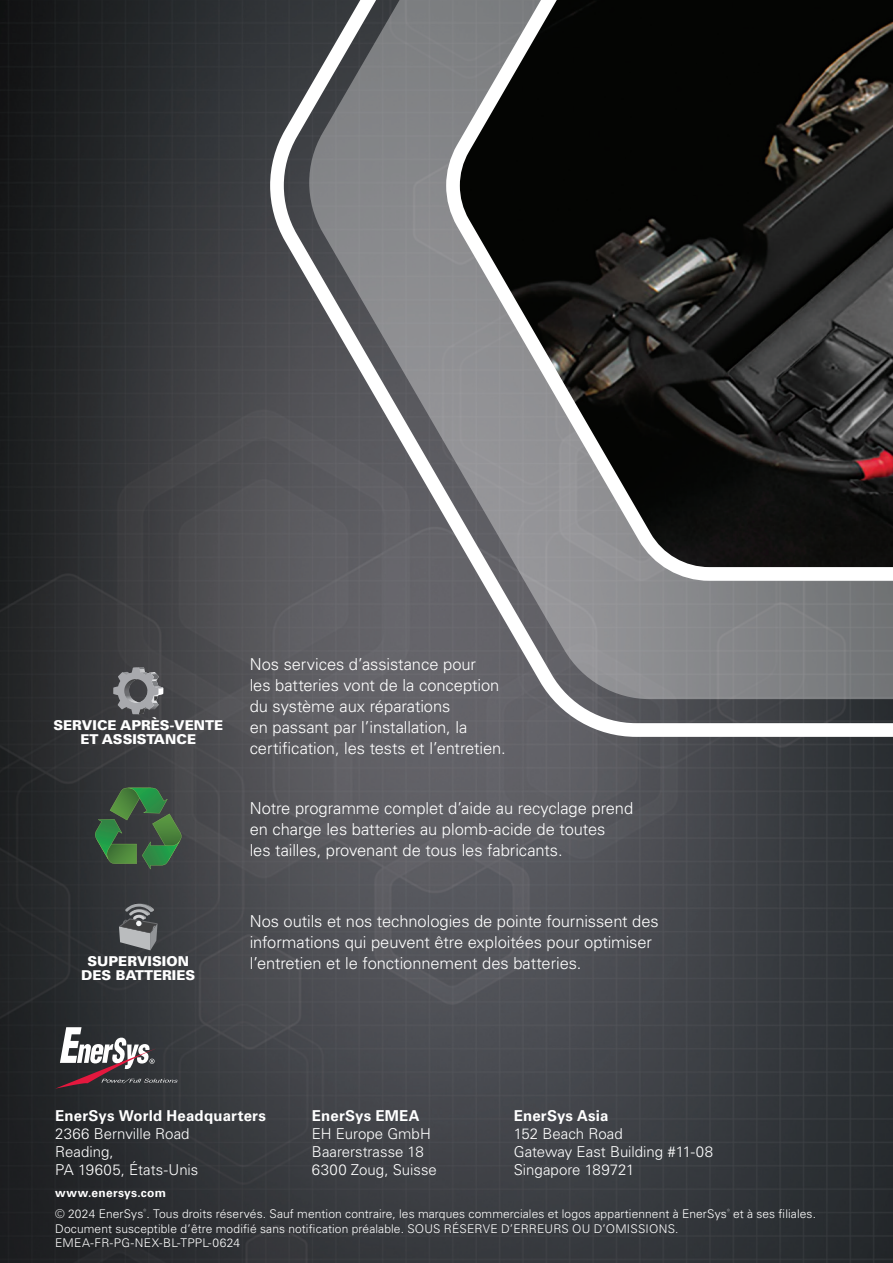
<style>
.page{position:relative;width:893px;height:1263px;background:#fff}
.page>*{position:absolute;margin:0;border:0;box-sizing:border-box;transform-origin:0 0}
.t1{font:300 16.5px/21px "Univers LT Pro 45";letter-spacing:-.005em;color:#fff}
.t2{font:300 15px/18px "Univers LT Pro 45";color:#fff}
.t3{font:700 15px "Univers LT Pro 65";letter-spacing:.01em;color:#fff}
.t4{font:900 13.5px/14px "Univers LT Pro 75";color:#fff;text-align:center}
.t5{font:300 12px/14.4px "Univers LT Pro 45";letter-spacing:.01em;color:#fff}
.t6{font:700 12px "Univers LT Pro 65";letter-spacing:.025em;color:#fff}
</style>
<div class="page">
<img style="left:0;top:0;width:893px;height:1263px">
<svg style="left:55px;top:1027px;width:123px;height:62px;background:#5d575b"></svg>
<svg style="left:270px;top:0;width:623px;height:737px;background:#757679"></svg>
<svg style="left:446px;top:0;width:447px;height:581px;background:#373736"></svg>
<svg style="left:95px;top:788px;width:87px;height:81px;background:#3c6240"></svg>
<svg style="left:119px;top:903px;width:39px;height:47px;background:#727476"></svg>
<svg style="left:113px;top:667px;width:50px;height:47px;background:#757679"></svg>
<p class="t4" style="left:53px;top:718px;width:171px">SERVICE APRÈS-VENTE<br>ET ASSISTANCE</p>
<p class="t1" style="left:250px;top:653px;width:258px">Nos services d’assistance pour<br>les batteries vont de la conception du système aux réparations<br>en passant par l’installation, la certification, les tests et l’entretien.</p>
<p class="t1" style="left:250px;top:797px;width:385px">Notre programme complet d’aide au recyclage prend en charge les batteries au plomb-acide de toutes<br>les tailles, provenant de tous les fabricants.</p>
<p class="t1" style="left:250px;top:910px;width:410px">Nos outils et nos technologies de pointe fournissent des informations qui peuvent être exploitées pour optimiser</p>
<p class="t4" style="left:87px;top:954px;width:103px">SUPERVISION</p>
<p class="t1" style="left:250px;top:952px;width:333px">l’entretien et le fonctionnement des batteries.</p>
<p class="t4" style="left:81px;top:968px;width:115px">DES BATTERIES</p>
<p class="t3" style="left:55px;top:1105px;width:212px">EnerSys World Headquarters</p>
<p class="t2" style="left:55px;top:1125px;width:145px">2366 Bernville Road<br>Reading,<br>PA 19605, États-Unis</p>
<p class="t3" style="left:312px;top:1105px;width:109px">EnerSys EMEA</p>
<p class="t2" style="left:312px;top:1125px;width:126px">EH Europe GmbH<br>Baarerstrasse 18<br>6300 Zoug, Suisse</p>
<p class="t3" style="left:514px;top:1105px;width:96px">EnerSys Asia</p>
<p class="t2" style="left:514px;top:1125px;width:201px">152 Beach Road<br>Gateway East Building #11-08<br>Singapore 189721</p>
<p class="t6" style="left:55px;top:1184px;width:112px">www.enersys.com</p>
<p class="t5" style="left:55px;top:1206px;width:762px">© 2024 EnerSys<sup>®</sup>. Tous droits réservés. Sauf mention contraire, les marques commerciales et logos appartiennent à EnerSys<sup>®</sup> et à ses filiales.<br>Document susceptible d’être modifié sans notification préalable. SOUS RÉSERVE D’ERREURS OU D’OMISSIONS.<br>EMEA-FR-PG-NEX-BL-TPPL-0624</p>
</div>
